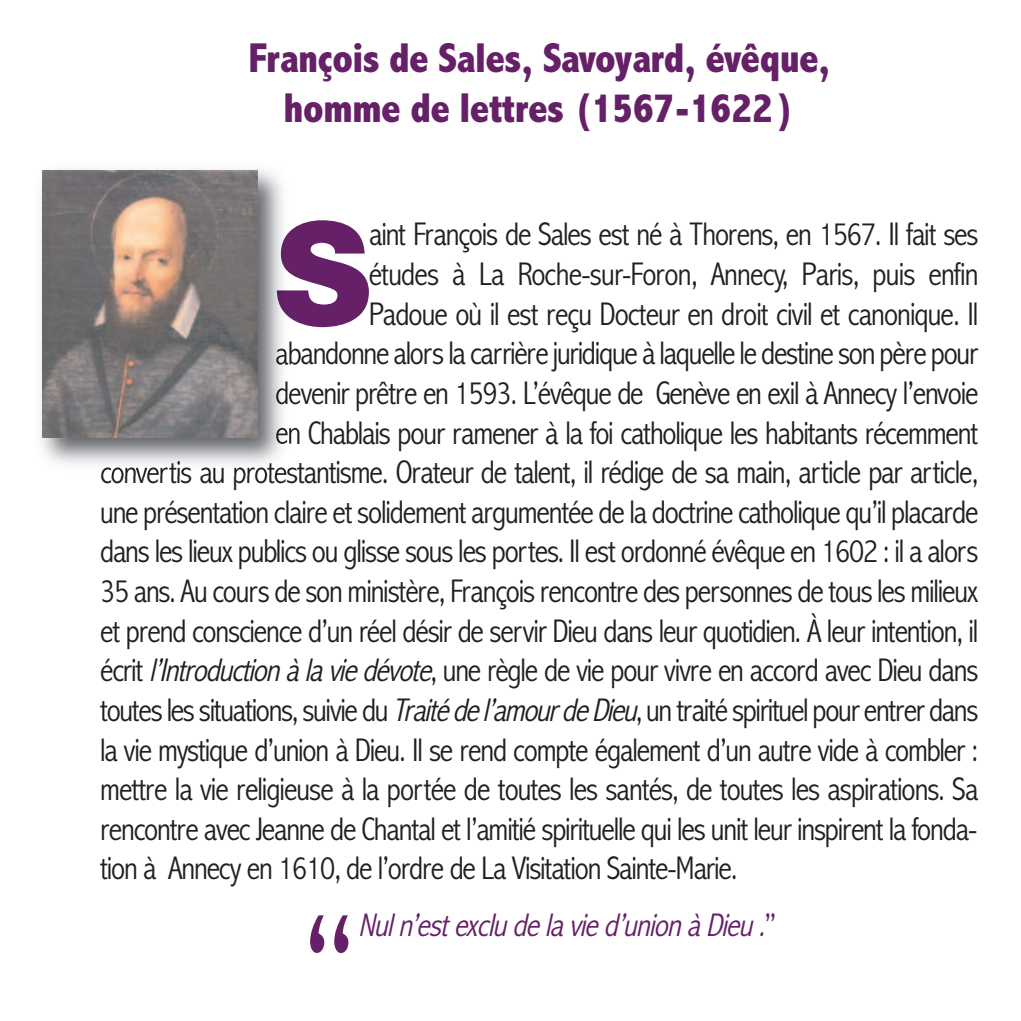
<style>
.page{position:relative;width:1021px;height:1021px;background:#fff}
.page>*{position:absolute;margin:0;border:0;box-sizing:border-box;transform-origin:0 0}
.t1{font:300 condensed 154.2px "Abadi";color:#652067}
.t2{font:900 142.8px "Helvetica Neue LT Std";color:#652067}
.t3{font:800 condensed 42px/50.4px "Abadi";letter-spacing:-.015em;color:#652067;text-align:center}
.t4{font:300 condensed 33px "Abadi";letter-spacing:-.035em;color:#231f20}
.t5{font:italic 300 condensed 33px "Abadi";color:#652067}
.s1{font-style:italic}
.s2{font-style:normal}
</style>
<div class="page">
<img style="left:41px;top:169px;width:255px;height:306px">
<img style="left:277px;top:224px;width:19px;height:100px">
<img style="left:276px;top:341px;width:20px;height:24px">
<img style="left:276px;top:381px;width:20px;height:25px">
<img style="left:276px;top:425px;width:20px;height:20px">
<img style="left:101px;top:461px;width:168px;height:14px">
<img style="left:43px;top:170px;width:214px;height:267px">
<p class="t3" style="left:248px;top:32px;width:583px">François de Sales, Savoyard, évêque, homme de lettres (1567-1622)</p>
<h2 class="t2" style="left:275px;top:223px;width:97px">S</h2>
<p class="t4" style="left:369px;top:215px;width:611px">aint François de Sales est né à Thorens, en 1567. Il fait ses</p>
<p class="t4" style="left:369px;top:254px;width:611px">études à La Roche-sur-Foron, Annecy, Paris, puis enfin</p>
<p class="t4" style="left:369px;top:294px;width:611px">Padoue où il est reçu Docteur en droit civil et canonique. Il</p>
<p class="t4" style="left:275px;top:333px;width:704px">abandonne alors la carrière juridique à laquelle le destine son père pour</p>
<p class="t4" style="left:275px;top:373px;width:704px">devenir prêtre en 1593. L’évêque de Genève en exil à Annecy l’envoie</p>
<p class="t4" style="left:275px;top:413px;width:704px">en Chablais pour ramener à la foi catholique les habitants récemment</p>
<p class="t4" style="left:100px;top:452px;width:879px">convertis au protestantisme. Orateur de talent, il rédige de sa main, article par article,</p>
<p class="t4" style="left:100px;top:492px;width:879px">une présentation claire et solidement argumentée de la doctrine catholique qu’il placarde</p>
<p class="t4" style="left:100px;top:531px;width:879px">dans les lieux publics ou glisse sous les portes. Il est ordonné évêque en 1602 : il a alors</p>
<p class="t4" style="left:100px;top:571px;width:879px">35 ans. Au cours de son ministère, François rencontre des personnes de tous les milieux</p>
<p class="t4" style="left:100px;top:611px;width:879px">et prend conscience d’un réel désir de servir Dieu dans leur quotidien. À leur intention, il</p>
<p class="t4" style="left:100px;top:650px;width:879px">écrit <span class="s1">l’Introductionàlaviedévote</span>, une règle de vie pour vivre en accord avec Dieu dans</p>
<p class="t4" style="left:100px;top:690px;width:879px">toutes les situations, suivie du <span class="s1">Traitédel’amourdeDieu</span>, un traité spirituel pour entrer dans</p>
<p class="t4" style="left:100px;top:729px;width:879px">la vie mystique d’union à Dieu. Il se rend compte également d’un autre vide à combler :</p>
<p class="t4" style="left:100px;top:769px;width:879px">mettre la vie religieuse à la portée de toutes les santés, de toutes les aspirations. Sa</p>
<p class="t4" style="left:100px;top:809px;width:878px">rencontre avec Jeanne de Chantal et l’amitié spirituelle qui les unit leur inspirent la fonda-</p>
<p class="t4" style="left:100px;top:848px;width:639px">tion à Annecy en 1610, de l’ordre de La Visitation Sainte-Marie.</p>
<h1 class="t1" style="left:303px;top:877px;width:58px">“</h1>
<p class="t5" style="left:358px;top:905px;width:419px">Nul n’est exclu de la vie d’union à Dieu .<span class="s2">”</span></p>
</div>
